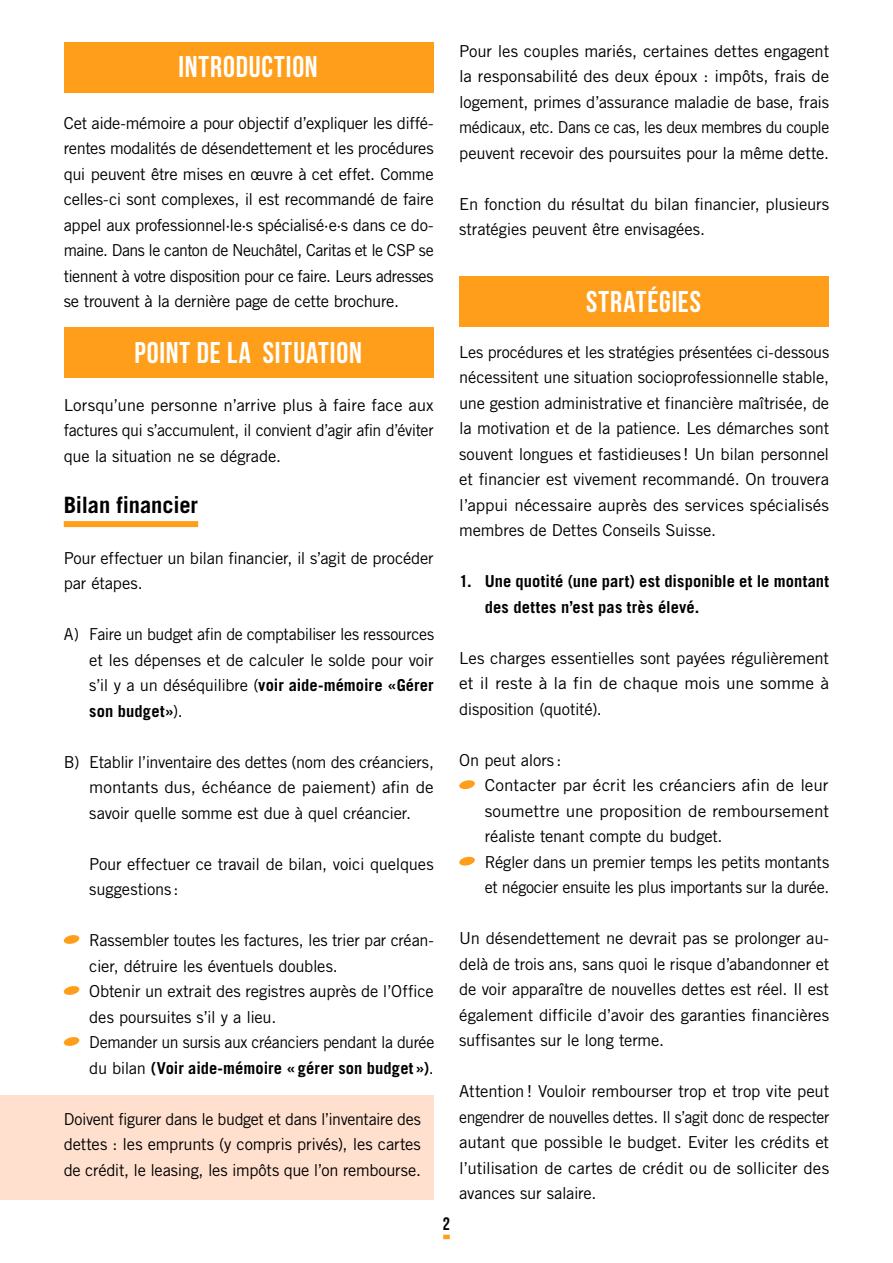
<style>
.page{position:relative;width:893px;height:1263px;background:#fff}
.page>*{position:absolute;margin:0;border:0;box-sizing:border-box;transform-origin:0 0}
.t1{font:700 30px "Bebas Neue";letter-spacing:.025em;color:#fff}
.t2{font:700 22.5px "Trade Gothic LT Std";letter-spacing:-.005em;color:#000}
.t3{font:700 18px "Bebas Neue";color:#000}
.t4{font:16.5px/25.5px "Trade Gothic LT Std";letter-spacing:-.015em;color:#000;text-align:justify}
.t5{font:700 16.5px/25.5px "Trade Gothic LT Std";letter-spacing:.005em;color:#000}
.s1{font-weight:700}
</style>
<div class="page">
<div style="left:0;top:1095px;width:434px;height:104px;background:#ffdfcd"></div>
<div style="left:64px;top:521px;width:134px;height:6px;background:#ff9e1a"></div>
<svg style="left:63px;top:935px;width:17px;height:9px"></svg>
<svg style="left:63px;top:986px;width:17px;height:9px"></svg>
<svg style="left:63px;top:1037px;width:17px;height:9px"></svg>
<div style="left:64px;top:43px;width:370px;height:50px;background:#ff9e1a"></div>
<svg style="left:459px;top:780px;width:16px;height:10px"></svg>
<svg style="left:459px;top:856px;width:16px;height:10px"></svg>
<div style="left:459px;top:277px;width:370px;height:50px;background:#ff9e1a"></div>
<div style="left:64px;top:328px;width:370px;height:50px;background:#ff9e1a"></div>
<svg style="left:443px;top:1235px;width:7px;height:4px"></svg>
<h1 class="t1" style="left:178px;top:51px;width:141px">INTRODUCTION</h1>
<p class="t4" style="left:64px;top:110px;width:371px">Cet aide-mémoire a pour objectif d’expliquer les diffé&shy;rentes modalités de désendettement et les procédures qui peuvent être mises en œuvre à cet effet. Comme celles-ci sont complexes, il est recommandé de faire appel aux professionnel·le·s spécialisé·e·s dans ce do&shy;maine. Dans le canton de Neuchâtel, Caritas et le CSP se tiennent à votre disposition pour ce faire. Leurs adresses se trouvent à la dernière page de cette brochure.</p>
<p class="t4" style="left:459px;top:38px;width:371px">Pour les couples mariés, certaines dettes engagent la responsabilité des deux époux : impôts, frais de logement, primes d’assurance maladie de base, frais médicaux, etc. Dans ce cas, les deux membres du couple peuvent recevoir des poursuites pour la même dette.</p>
<p class="t4" style="left:459px;top:191px;width:371px">En fonction du résultat du bilan financier, plusieurs stratégies peuvent être envisagées.</p>
<h1 class="t1" style="left:586px;top:285px;width:117px">STRATÉGIES</h1>
<h1 class="t1" style="left:134px;top:336px;width:229px">POINT DE LA SITUATION</h1>
<p class="t4" style="left:64px;top:392px;width:371px">Lorsqu’une personne n’arrive plus à faire face aux factures qui s’accumulent, il convient d’agir afin d’éviter que la situation ne se dégrade.</p>
<h2 class="t2" style="left:64px;top:491px;width:136px">Bilan financier</h2>
<p class="t4" style="left:64px;top:545px;width:371px">Pour effectuer un bilan financier, il s’agit de procéder par étapes.</p>
<p class="t4" style="left:89px;top:621px;width:346px;text-indent:-26px">A) Faire un budget afin de comptabiliser les ressources et les dépenses et de calculer le solde pour voir s’il y a un déséquilibre (<span class="s1">voir aide-mémoire «Gérer son budget»</span>).</p>
<p class="t4" style="left:89px;top:749px;width:346px;text-indent:-26px">B) Etablir l’inventaire des dettes (nom des créanciers, montants dus, échéance de paiement) afin de savoir quelle somme est due à quel créancier.</p>
<p class="t4" style="left:89px;top:851px;width:346px">Pour effectuer ce travail de bilan, voici quelques suggestions :</p>
<p class="t4" style="left:89px;top:927px;width:346px;text-align:left">Rassembler toutes les factures, les trier par créan&shy;cier, détruire les éventuels doubles.<br>Obtenir un extrait des registres auprès de l’Office des poursuites s’il y a lieu.<br>Demander un sursis aux créanciers pendant la durée du bilan <span class="s1">(Voir aide-mémoire «gérer son budget»)</span>.</p>
<p class="t4" style="left:64px;top:1106px;width:359px">Doivent figurer dans le budget et dans l’inventaire des dettes : les emprunts (y compris privés), les cartes de crédit, le leasing, les impôts que l’on rembourse.</p>
<p class="t3" style="left:443px;top:1214px;width:9px">2</p>
<p class="t4" style="left:459px;top:339px;width:371px">Les procédures et les stratégies présentées ci-dessous nécessitent une situation socioprofessionnelle stable, une gestion administrative et financière maîtrisée, de la motivation et de la patience. Les démarches sont souvent longues et fastidieuses ! Un bilan personnel et financier est vivement recommandé. On trouvera l’appui nécessaire auprès des services spécialisés membres de Dettes Conseils Suisse.</p>
<p class="t5" style="left:485px;top:568px;width:346px;text-indent:-26px">1. Une quotité (une part) est disponible et le montant des dettes n’est pas très élevé.</p>
<p class="t4" style="left:459px;top:645px;width:371px">Les charges essentielles sont payées régulièrement et il reste à la fin de chaque mois une somme à disposition (quotité).</p>
<p class="t4" style="left:485px;top:747px;width:346px;text-align:left;text-indent:-26px">On peut alors :<br>Contacter par écrit les créanciers afin de leur soumettre une proposition de remboursement réaliste tenant compte du budget.<br>Régler dans un premier temps les petits montants et négocier ensuite les plus importants sur la durée.</p>
<p class="t4" style="left:459px;top:925px;width:371px">Un désendettement ne devrait pas se prolonger au&shy;delà de trois ans, sans quoi le risque d’abandonner et de voir apparaître de nouvelles dettes est réel. Il est également difficile d’avoir des garanties financières suffisantes sur le long terme.</p>
<p class="t4" style="left:459px;top:1078px;width:371px">Attention! Vouloir rembourser trop et trop vite peut engendrer de nouvelles dettes. Il s’agit donc de respecter autant que possible le budget. Eviter les crédits et l’utilisation de cartes de crédit ou de solliciter des avances sur salaire.</p>
</div>
